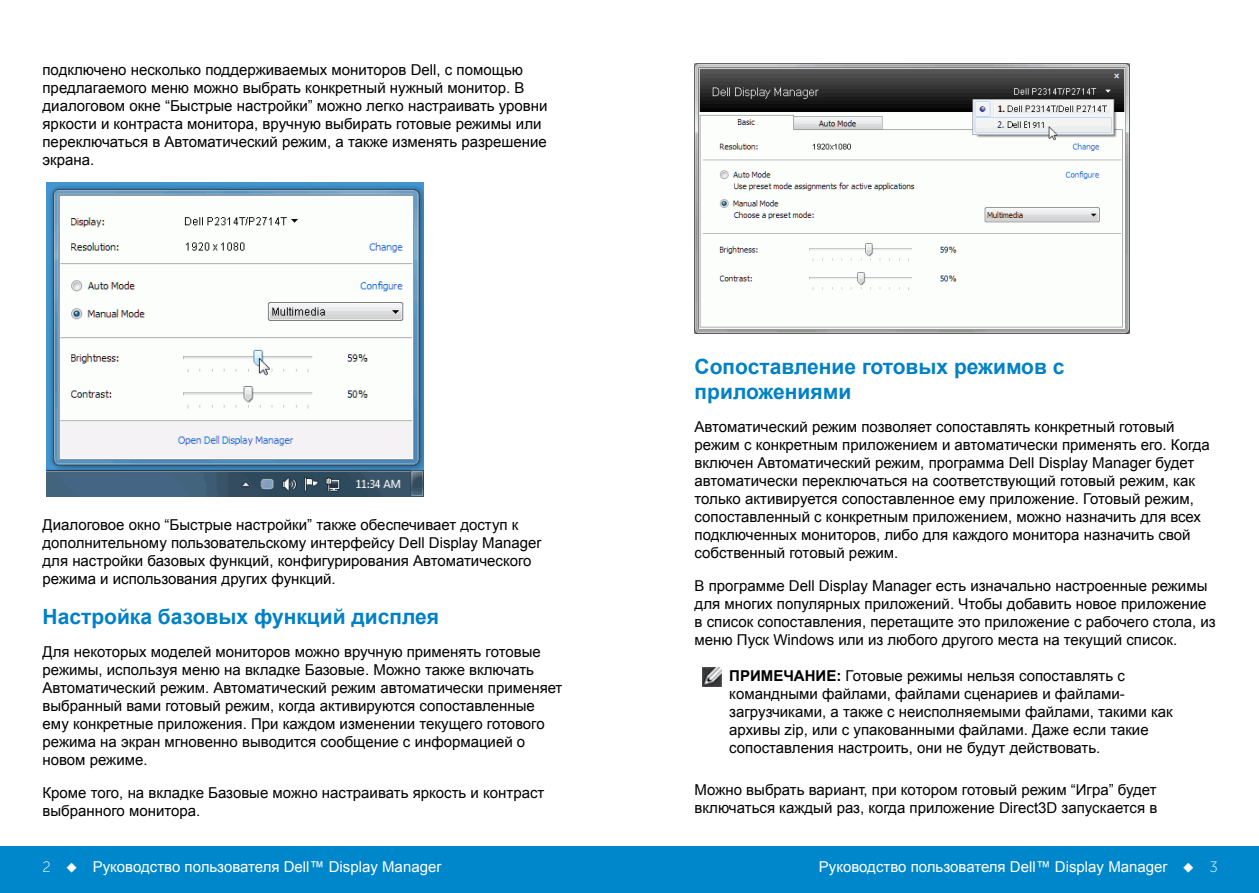
<style>
.page{position:relative;width:1259px;height:893px;background:#fff}
.page>*{position:absolute;margin:0;border:0;box-sizing:border-box;transform-origin:0 0}
.t1{font:700 21px/25.2px "Arial";color:#0081c6}
.t2{font:15px/18px "Arial";color:#000}
.t3{font:15px "Arial";color:#fff}
.s1{font-weight:700}
.s2{font-family:"Museo Sans For Dell 100"}
</style>
<div class="page">
<div style="left:0;top:846px;width:629px;height:47px;background:#0087cb"></div>
<div style="left:629px;top:846px;width:630px;height:47px;background:#0087cb"></div>
<img style="left:47px;top:183px;width:376px;height:314px">
<img style="left:694px;top:64px;width:435px;height:270px">
<img style="left:702px;top:667px;width:20px;height:19px">
<p class="t2" style="left:43px;top:61px;width:506px">подключено несколько поддерживаемых мониторов Dell, с помощью предлагаемого меню можно выбрать конкретный нужный монитор. В диалоговом окне “Быстрые настройки” можно легко настраивать уровни яркости и контраста монитора, вручную выбирать готовые режимы или переключаться в Автоматический режим, а также изменять разрешение экрана.</p>
<p class="t2" style="left:43px;top:515px;width:500px">Диалоговое окно “Быстрые настройки” также обеспечивает доступ к дополнительному пользовательскому интерфейсу Dell Display Manager для настройки базовых функций, конфигурирования Автоматического режима и использования других функций.</p>
<h1 class="t1" style="left:43px;top:604px;width:398px">Настройка базовых функций дисплея</h1>
<p class="t2" style="left:43px;top:643px;width:521px">Для некоторых моделей мониторов можно вручную применять готовые режимы, используя меню на вкладке Базовые. Можно также включать Автоматический режим. Автоматический режим автоматически применяет выбранный вами готовый режим, когда активируются сопоставленные ему конкретные приложения. При каждом изменении текущего готового режима на экран мгновенно выводится сообщение с информацией о новом режиме.</p>
<p class="t2" style="left:43px;top:784px;width:503px">Кроме того, на вкладке Базовые можно настраивать яркость и контраст выбранного монитора.</p>
<h1 class="t1" style="left:694px;top:355px;width:371px">Сопоставление готовых режимов с приложениями</h1>
<p class="t2" style="left:694px;top:418px;width:517px">Автоматический режим позволяет сопоставлять конкретный готовый режим с конкретным приложением и автоматически применять его. Когда включен Автоматический режим, программа Dell Display Manager будет автоматически переключаться на соответствующий готовый режим, как только активируется сопоставленное ему приложение. Готовый режим, сопоставленный с конкретным приложением, можно назначить для всех подключенных мониторов, либо для каждого монитора назначить свой собственный готовый режим.</p>
<p class="t2" style="left:694px;top:577px;width:523px">В программе Dell Display Manager есть изначально настроенные режимы для многих популярных приложений. Чтобы добавить новое приложение в список сопоставления, перетащите это приложение с рабочего стола, из меню Пуск Windows или из любого другого места на текущий список.</p>
<p class="t2" style="left:729px;top:667px;width:445px"><span class="s1">ПРИМЕЧАНИЕ:</span> Готовые режимы нельзя сопоставлять с командными файлами, файлами сценариев и файлами&shy;загрузчиками, а также с неисполняемыми файлами, такими как архивы zip, или с упакованными файлами. Даже если такие сопоставления настроить, они не будут действовать.</p>
<p class="t2" style="left:694px;top:781px;width:464px">Можно выбрать вариант, при котором готовый режим “Игра” будет включаться каждый раз, когда приложение Direct3D запускается в</p>
<p class="t3" style="left:43px;top:857px;width:400px"><span class="s2">2</span> ◆ Руководство пользователя Dell™ Display Manager</p>
<p class="t3" style="left:819px;top:857px;width:400px">Руководство пользователя Dell™ Display Manager ◆ <span class="s2">3</span></p>
</div>
